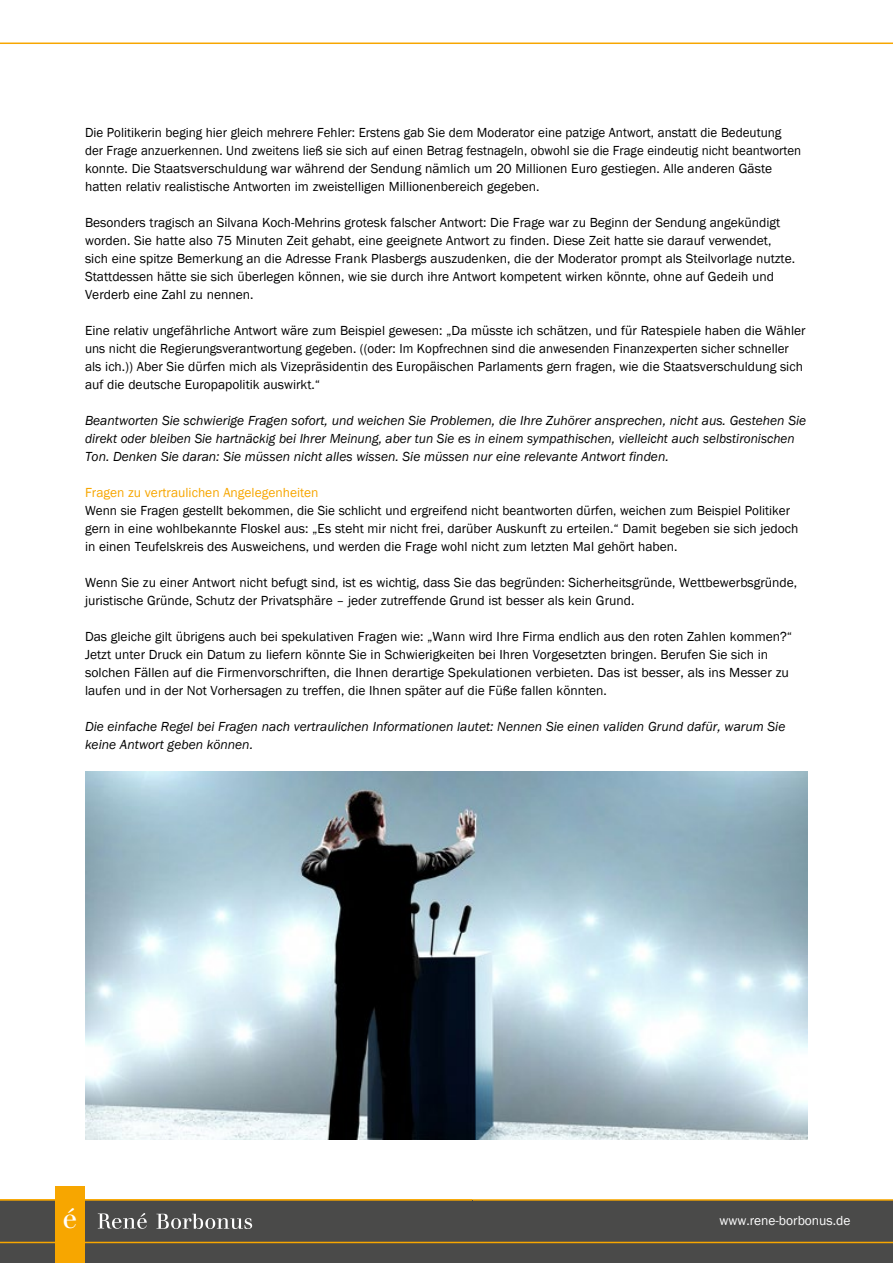
<style>
.page{position:relative;width:893px;height:1263px;background:#fff}
.page>*{position:absolute;margin:0;border:0;box-sizing:border-box;transform-origin:0 0}
.t1{font:27px "Walbaum";color:#fff}
.t2{font:13.5px/18px "Franklin Gothic";color:#000}
.t3{font:italic 13.5px/18px "Franklin Gothic";color:#000}
.t4{font:13.5px "Franklin Gothic";color:#f7a600}
.t5{font:13.5px "Franklin Gothic";color:#fff}
</style>
<div class="page">
<hr style="left:0;top:43px;width:893px;height:1px;background:#f7a600">
<div style="left:0;top:1200px;width:893px;height:63px;background:#4a4a49"></div>
<hr style="left:0;top:1199px;width:893px;height:2px;background:#f7a600">
<div style="left:55px;top:1186px;width:30px;height:77px;background:#f7a600"></div>
<svg style="left:98px;top:1213px;width:49px;height:16px"></svg>
<svg style="left:156px;top:1214px;width:96px;height:15px"></svg>
<hr style="left:0;top:1242px;width:893px;height:1px;background:#f7a600">
<img style="left:85px;top:772px;width:723px;height:368px">
<p class="t2" style="left:85px;top:124px;width:718px">Die Politikerin beging hier gleich mehrere Fehler: Erstens gab Sie dem Moderator eine patzige Antwort, anstatt die Bedeutung der Frage anzuerkennen. Und zweitens ließ sie sich auf einen Betrag festnageln, obwohl sie die Frage eindeutig nicht beantworten konnte. Die Staatsverschuldung war während der Sendung nämlich um 20 Millionen Euro gestiegen. Alle anderen Gäste hatten relativ realistische Antworten im zweistelligen Millionenbereich gegeben.</p>
<p class="t2" style="left:85px;top:214px;width:712px">Besonders tragisch an Silvana Koch-Mehrins grotesk falscher Antwort: Die Frage war zu Beginn der Sendung angekündigt worden. Sie hatte also 75 Minuten Zeit gehabt, eine geeignete Antwort zu finden. Diese Zeit hatte sie darauf verwendet, sich eine spitze Bemerkung an die Adresse Frank Plasbergs auszudenken, die der Moderator prompt als Steilvorlage nutzte.<br>Stattdessen hätte sie sich überlegen können, wie sie durch ihre Antwort kompetent wirken könnte, ohne auf Gedeih und Verderb eine Zahl zu nennen.</p>
<p class="t2" style="left:85px;top:322px;width:722px">Eine relativ ungefährliche Antwort wäre zum Beispiel gewesen: „Da müsste ich schätzen, und für Ratespiele haben die Wähler uns nicht die Regierungsverantwortung gegeben. ((oder: Im Kopfrechnen sind die anwesenden Finanzexperten sicher schneller als ich.)) Aber Sie dürfen mich als Vizepräsidentin des Europäischen Parlaments gern fragen, wie die Staatsverschuldung sich auf die deutsche Europapolitik auswirkt.“</p>
<p class="t3" style="left:85px;top:412px;width:723px">Beantworten Sie schwierige Fragen sofort, und weichen Sie Problemen, die Ihre Zuhörer ansprechen, nicht aus. Gestehen Sie direkt oder bleiben Sie hartnäckig bei Ihrer Meinung, aber tun Sie es in einem sympathischen, vielleicht auch selbstironischen<br>Ton. Denken Sie daran: Sie müssen nicht alles wissen. Sie müssen nur eine relevante Antwort finden.</p>
<p class="t4" style="left:85px;top:484px;width:235px">Fragen zu vertraulichen Angelegenheiten</p>
<p class="t2" style="left:85px;top:502px;width:715px">Wenn sie Fragen gestellt bekommen, die Sie schlicht und ergreifend nicht beantworten dürfen, weichen zum Beispiel Politiker gern in eine wohlbekannte Floskel aus: „Es steht mir nicht frei, darüber Auskunft zu erteilen.“ Damit begeben sie sich jedoch in einen Teufelskreis des Ausweichens, und werden die Frage wohl nicht zum letzten Mal gehört haben.</p>
<p class="t2" style="left:85px;top:574px;width:714px">Wenn Sie zu einer Antwort nicht befugt sind, ist es wichtig, dass Sie das begründen: Sicherheitsgründe, Wettbewerbsgründe, juristische Gründe, Schutz der Privatsphäre – jeder zutreffende Grund ist besser als kein Grund.</p>
<p class="t2" style="left:85px;top:628px;width:709px">Das gleiche gilt übrigens auch bei spekulativen Fragen wie: „Wann wird Ihre Firma endlich aus den roten Zahlen kommen?“ Jetzt unter Druck ein Datum zu liefern könnte Sie in Schwierigkeiten bei Ihren Vorgesetzten bringen. Berufen Sie sich in solchen Fällen auf die Firmenvorschriften, die Ihnen derartige Spekulationen verbieten. Das ist besser, als ins Messer zu laufen und in der Not Vorhersagen zu treffen, die Ihnen später auf die Füße fallen könnten.</p>
<p class="t3" style="left:85px;top:718px;width:702px">Die einfache Regel bei Fragen nach vertraulichen Informationen lautet: Nennen Sie einen validen Grund dafür, warum Sie keine Antwort geben können.</p>
<h1 class="t1" style="left:63px;top:1202px;width:17px">é</h1>
<p class="t5" style="left:719px;top:1212px;width:133px">www.rene-borbonus.de</p>
</div>
